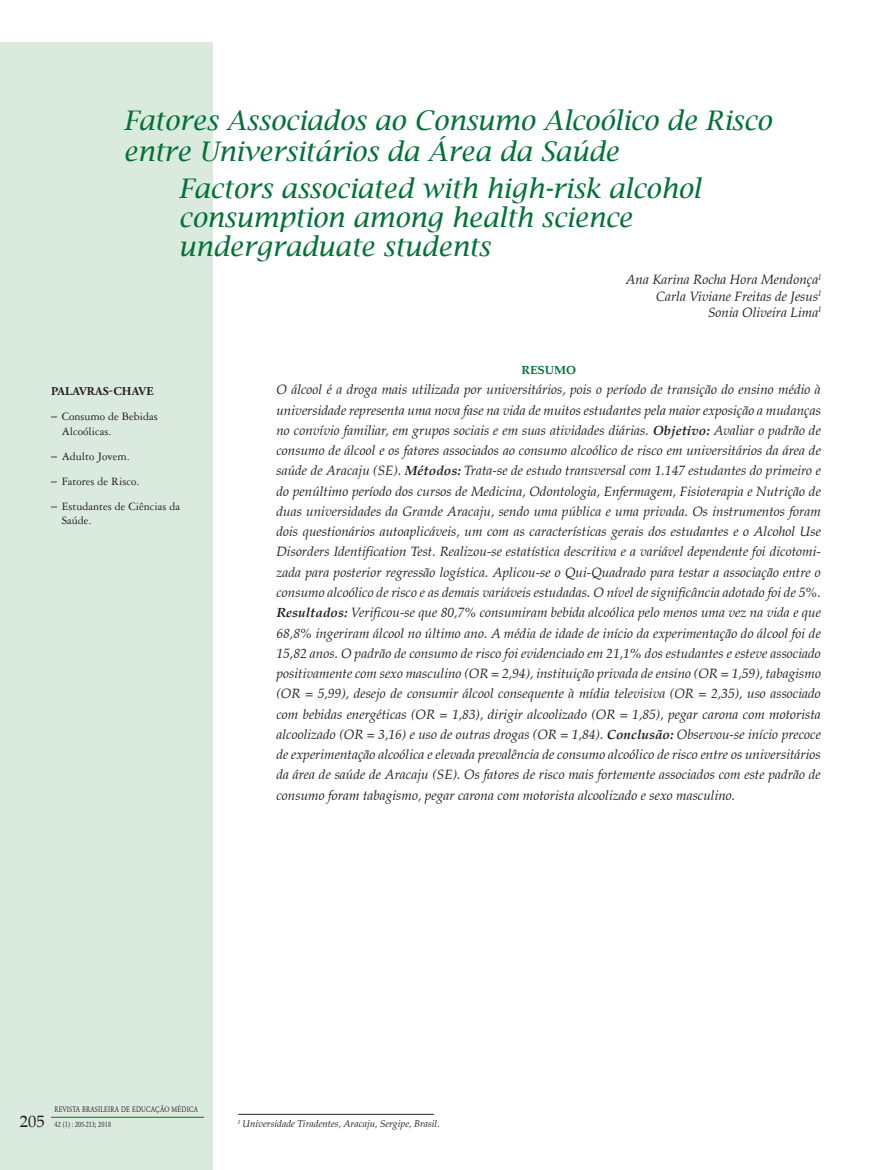
<style>
.page{position:relative;width:872px;height:1170px;background:#fff}
.page>*{position:absolute;margin:0;border:0;box-sizing:border-box;transform-origin:0 0}
._01{font:italic 27px/28.5px "Lucida Bright";color:#007236}
._00{font:italic 27px/31.5px "Lucida Bright";color:#007236}
._04{font:italic 13.5px/20.2px "Palton";color:#231f20;text-align:justify}
._02{font:italic 13.5px/16.2px "Palton";color:#231f20;text-align:right}
.t1{font:12px/14.4px "Garamond 3 LT Std";color:#231f20}
.Keywords{font:700 12px "Adobe Garamond Pro";letter-spacing:.015em;color:#231f20}
._03{font:700 12px "Palton";color:#007236}
.footnote_abre{font:italic 9.75px "Palton";color:#231f20}
.t2{font:8.25px/15px "Garamond";letter-spacing:.03em;color:#231f20;scale:.8 1}
.s1{font-family:"Palton Roman"}
.s2{font-weight:700}
.s3{font-family:"Palton Roman";font-size:16.5px}
</style>
<div class="page">
<div style="left:0;top:43px;width:213px;height:1126px;background:#dbeadf"></div>
<hr style="left:51px;top:1116px;width:153px;height:1px;background:#007236">
<hr style="left:238px;top:1113px;width:196px;height:1px;background:#231f20">
<p class="_00" style="left:123px;top:104px;width:650px">Fatores Associados ao Consumo Alcoólico de Risco entre Universitários da Área da Saúde</p>
<p class="_01" style="left:179px;top:174px;width:523px">Factors associated with high-risk alcohol consumption among health science undergraduate students</p>
<p class="_02" style="left:626px;top:272px;width:197px">Ana Karina Rocha Hora Mendonça<sup>I<br></sup>Carla Viviane Freitas de Jesus<sup>I<br></sup>Sonia Oliveira Lima<sup>I</sup></p>
<p class="Keywords" style="left:51px;top:384px;width:104px">PALAVRAS-CHAVE</p>
<p class="t1" style="left:62px;top:409px;width:97px;text-indent:-11px"><span class="s1">–</span> Consumo de Bebidas<br>Alcoólicas.</p>
<p class="t1" style="left:51px;top:449px;width:80px"><span class="s1">–</span> Adulto Jovem.</p>
<p class="t1" style="left:51px;top:474px;width:90px"><span class="s1">–</span> Fatores de Risco.</p>
<p class="t1" style="left:62px;top:499px;width:120px;text-indent:-11px"><span class="s1">–</span> Estudantes de Ciências da<br>Saúde.</p>
<p class="_03" style="left:521px;top:363px;width:56px">RESUMO</p>
<p class="_04" style="left:276px;top:380px;width:546px">O álcool é a droga mais utilizada por universitários, pois o período de transição do ensino médio à universidade representa uma nova fase na vida de muitos estudantes pela maior exposição a mudanças no convívio familiar, em grupos sociais e em suas atividades diárias. <span class="s2">Objetivo:</span> Avaliar o padrão de consumo de álcool e os fatores associados ao consumo alcoólico de risco em universitários da área de saúde de Aracaju (SE). <span class="s2">Métodos:</span> Trata-se de estudo transversal com 1.147 estudantes do primeiro e do penúltimo período dos cursos de Medicina, Odontologia, Enfermagem, Fisioterapia e Nutrição de duas universidades da Grande Aracaju, sendo uma pública e uma privada. Os instrumentos foram dois questionários autoaplicáveis, um com as características gerais dos estudantes e o Alcohol Use Disorders Identification Test. Realizou-se estatística descritiva e a variável dependente foi dicotomi&shy;zada para posterior regressão logística. Aplicou-se o Qui-Quadrado para testar a associação entre o consumo alcoólico de risco e as demais variáveis estudadas. O nível de significância adotado foi de 5%.<br><span class="s2">Resultados:</span> Verificou-se que 80,7% consumiram bebida alcoólica pelo menos uma vez na vida e que 68,8% ingeriram álcool no último ano. A média de idade de início da experimentação do álcool foi de 15,82 anos. O padrão de consumo de risco foi evidenciado em 21,1% dos estudantes e esteve associado positivamente com sexo masculino (OR = 2,94), instituição privada de ensino (OR = 1,59), tabagismo (OR = 5,99), desejo de consumir álcool consequente à mídia televisiva (OR = 2,35), uso associado com bebidas energéticas (OR = 1,83), dirigir alcoolizado (OR = 1,85), pegar carona com motorista alcoolizado (OR = 3,16) e uso de outras drogas (OR = 1,84). <span class="s2">Conclusão:</span> Observou-se início precoce de experimentação alcoólica e elevada prevalência de consumo alcoólico de risco entre os universitários da área de saúde de Aracaju (SE). Os fatores de risco mais fortemente associados com este padrão de consumo foram tabagismo, pegar carona com motorista alcoolizado e sexo masculino.</p>
<p class="t2" style="left:20px;top:1101px;width:224px;text-indent:35px">REVISTA BRASILEIRA DE EDUCAÇÃO MÉDICA<br><span class="s3">205</span> 42 (1) : 205-213; 2018</p>
<p class="footnote_abre" style="left:238px;top:1118px;width:203px"><sup>I</sup> Universidade Tiradentes, Aracaju, Sergipe, Brasil.</p>
</div>
